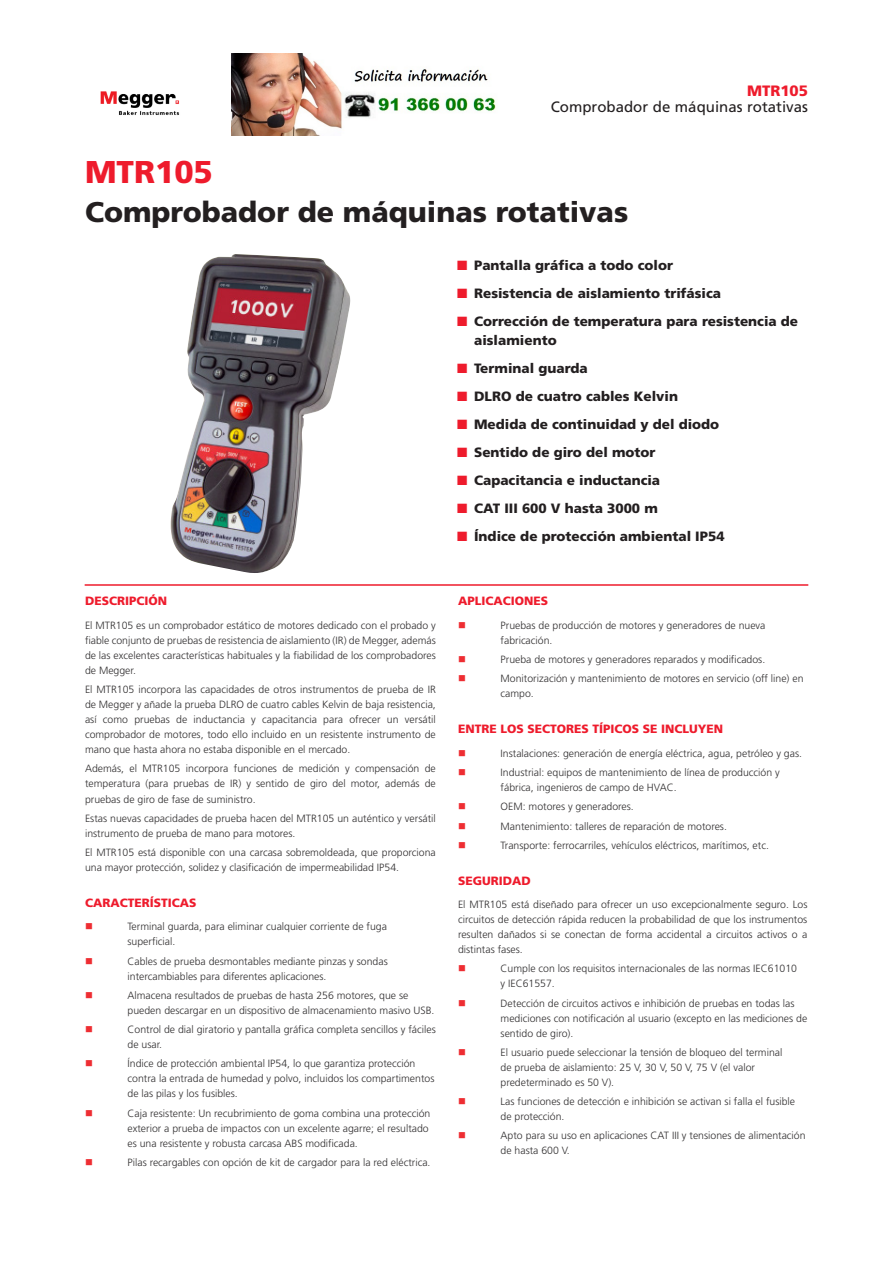
<style>
.page{position:relative;width:893px;height:1263px;background:#fff}
.page>*{position:absolute;margin:0;border:0;box-sizing:border-box;transform-origin:0 0}
.t1{font:900 31.5px "Frutiger LT Pro";color:#ee1b2c}
.t2{font:900 28.5px "Frutiger LT Pro";color:#231f20}
.t3{font:15px "Frutiger LT Pro";color:#231f20}
.t4{font:900 15px "Frutiger LT Pro";color:#ee1b2c}
.t5{font:900 13.5px/19.5px "Frutiger LT Pro";color:#231f20}
.t6{font:900 12px "Frutiger LT Pro";color:#ee1b2c}
.Body{font:300 10.5px/15px "Frutiger LT Pro";color:#312f30}
.t7{font:10.5px "Wingdings";color:#ee2d32}
.s1{color:#ee1b2c}
</style>
<div class="page">
<hr style="left:85px;top:584px;width:723px;height:2px;background:#ee1b2c">
<img style="left:100px;top:91px;width:80px;height:24px">
<img style="left:170px;top:254px;width:181px;height:319px">
<img style="left:232px;top:53px;width:264px;height:82px">
<h3 class="t4" style="left:747px;top:82px;width:62px">MTR105</h3>
<h4 class="t3" style="left:551px;top:98px;width:259px">Comprobador de máquinas rotativas</h4>
<h1 class="t1" style="left:85px;top:153px;width:129px">MTR105</h1>
<h2 class="t2" style="left:85px;top:195px;width:545px">Comprobador de máquinas rotativas</h2>
<p class="t5" style="left:457px;top:255px;width:217px"><span class="s1">■</span> Pantalla gráfica a todo color</p>
<p class="t5" style="left:457px;top:283px;width:265px"><span class="s1">■</span> Resistencia de aislamiento trifásica</p>
<p class="t5" style="left:474px;top:311px;width:325px;text-indent:-17px"><span class="s1">■</span> Corrección de temperatura para resistencia de aislamiento</p>
<p class="t5" style="left:457px;top:359px;width:132px"><span class="s1">■</span> Terminal guarda</p>
<p class="t5" style="left:457px;top:387px;width:222px"><span class="s1">■</span> DLRO de cuatro cables Kelvin</p>
<p class="t5" style="left:457px;top:415px;width:264px"><span class="s1">■</span> Medida de continuidad y del diodo</p>
<p class="t5" style="left:457px;top:443px;width:200px"><span class="s1">■</span> Sentido de giro del motor</p>
<p class="t5" style="left:457px;top:471px;width:205px"><span class="s1">■</span> Capacitancia e inductancia</p>
<p class="t5" style="left:457px;top:499px;width:202px"><span class="s1">■</span> CAT III 600 V hasta 3000 m</p>
<p class="t5" style="left:457px;top:527px;width:269px"><span class="s1">■</span> Índice de protección ambiental IP54</p>
<h5 class="t6" style="left:85px;top:594px;width:84px">DESCRIPCIÓN</h5>
<p class="Body" style="left:85px;top:618px;width:352px;text-align:justify">El MTR105 es un comprobador estático de motores dedicado con el probado y fiable conjunto de pruebas de resistencia de aislamiento (IR) de Megger, además de las excelentes características habituales y la fiabilidad de los comprobadores de Megger.</p>
<p class="Body" style="left:85px;top:682px;width:352px;text-align:justify">El MTR105 incorpora las capacidades de otros instrumentos de prueba de IR de Megger y añade la prueba DLRO de cuatro cables Kelvin de baja resistencia, así como pruebas de inductancia y capacitancia para ofrecer un versátil comprobador de motores, todo ello incluido en un resistente instrumento de mano que hasta ahora no estaba disponible en el mercado.</p>
<p class="Body" style="left:85px;top:761px;width:352px;text-align:justify">Además, el MTR105 incorpora funciones de medición y compensación de temperatura (para pruebas de IR) y sentido de giro del motor, además de pruebas de giro de fase de suministro.</p>
<p class="Body" style="left:85px;top:811px;width:352px">Estas nuevas capacidades de prueba hacen del MTR105 un auténtico y versátil instrumento de prueba de mano para motores.</p>
<p class="Body" style="left:85px;top:845px;width:352px">El MTR105 está disponible con una carcasa sobremoldeada, que proporciona una mayor protección, solidez y clasificación de impermeabilidad IP54.</p>
<h5 class="t6" style="left:85px;top:895px;width:113px">CARACTERÍSTICAS</h5>
<p class="t7" style="left:85px;top:921px;width:9px">■</p>
<p class="Body" style="left:128px;top:919px;width:261px">Terminal guarda, para eliminar cualquier corriente de fuga superficial.</p>
<p class="t7" style="left:85px;top:955px;width:9px">■</p>
<p class="Body" style="left:128px;top:953px;width:262px">Cables de prueba desmontables mediante pinzas y sondas intercambiables para diferentes aplicaciones.</p>
<p class="t7" style="left:85px;top:989px;width:9px">■</p>
<p class="Body" style="left:128px;top:988px;width:308px">Almacena resultados de pruebas de hasta 256 motores, que se pueden descargar en un dispositivo de almacenamiento masivo USB.</p>
<p class="t7" style="left:85px;top:1024px;width:9px">■</p>
<p class="Body" style="left:128px;top:1022px;width:310px">Control de dial giratorio y pantalla gráfica completa sencillos y fáciles de usar.</p>
<p class="t7" style="left:85px;top:1058px;width:9px">■</p>
<p class="Body" style="left:128px;top:1056px;width:308px">Índice de protección ambiental IP54, lo que garantiza protección contra la entrada de humedad y polvo, incluidos los compartimentos de las pilas y los fusibles.</p>
<p class="t7" style="left:85px;top:1107px;width:9px">■</p>
<p class="Body" style="left:128px;top:1105px;width:304px">Caja resistente: Un recubrimiento de goma combina una protección exterior a prueba de impactos con un excelente agarre; el resultado es una resistente y robusta carcasa ABS modificada.</p>
<p class="t7" style="left:85px;top:1156px;width:9px">■</p>
<p class="Body" style="left:128px;top:1155px;width:304px">Pilas recargables con opción de kit de cargador para la red eléctrica.</p>
<h5 class="t6" style="left:458px;top:594px;width:92px">APLICACIONES</h5>
<p class="t7" style="left:458px;top:619px;width:9px">■</p>
<p class="Body" style="left:501px;top:618px;width:266px">Pruebas de producción de motores y generadores de nueva fabricación.</p>
<p class="t7" style="left:458px;top:654px;width:9px">■</p>
<p class="Body" style="left:501px;top:652px;width:266px">Prueba de motores y generadores reparados y modificados.</p>
<p class="t7" style="left:458px;top:673px;width:9px">■</p>
<p class="Body" style="left:501px;top:671px;width:304px">Monitorización y mantenimiento de motores en servicio (off line) en campo.</p>
<h5 class="t6" style="left:458px;top:722px;width:267px">ENTRE LOS SECTORES TÍPICOS SE INCLUYEN</h5>
<p class="t7" style="left:458px;top:747px;width:9px">■</p>
<p class="Body" style="left:501px;top:746px;width:303px">Instalaciones: generación de energía eléctrica, agua, petróleo y gas.</p>
<p class="t7" style="left:458px;top:766px;width:9px">■</p>
<p class="Body" style="left:501px;top:765px;width:281px">Industrial: equipos de mantenimiento de línea de producción y fábrica, ingenieros de campo de HVAC.</p>
<p class="t7" style="left:458px;top:801px;width:9px">■</p>
<p class="Body" style="left:501px;top:799px;width:135px">OEM: motores y generadores.</p>
<p class="t7" style="left:458px;top:820px;width:9px">■</p>
<p class="Body" style="left:501px;top:818px;width:228px">Mantenimiento: talleres de reparación de motores.</p>
<p class="t7" style="left:458px;top:839px;width:9px">■</p>
<p class="Body" style="left:501px;top:838px;width:270px">Transporte: ferrocarriles, vehículos eléctricos, marítimos, etc.</p>
<h5 class="t6" style="left:458px;top:873px;width:74px">SEGURIDAD</h5>
<p class="Body" style="left:458px;top:897px;width:351px;text-align:justify">El MTR105 está diseñado para ofrecer un uso excepcionalmente seguro. Los circuitos de detección rápida reducen la probabilidad de que los instrumentos resulten dañados si se conectan de forma accidental a circuitos activos o a distintas fases.</p>
<p class="t7" style="left:458px;top:963px;width:9px">■</p>
<p class="Body" style="left:501px;top:961px;width:298px">Cumple con los requisitos internacionales de las normas IEC61010 y IEC61557.</p>
<p class="t7" style="left:458px;top:997px;width:9px">■</p>
<p class="Body" style="left:501px;top:995px;width:308px">Detección de circuitos activos e inhibición de pruebas en todas las mediciones con notificación al usuario (excepto en las mediciones de sentido de giro).</p>
<p class="t7" style="left:458px;top:1046px;width:9px">■</p>
<p class="Body" style="left:501px;top:1045px;width:283px">El usuario puede seleccionar la tensión de bloqueo del terminal de prueba de aislamiento: 25 V, 30 V, 50 V, 75 V (el valor predeterminado es 50 V).</p>
<p class="t7" style="left:458px;top:1096px;width:9px">■</p>
<p class="Body" style="left:501px;top:1094px;width:296px">Las funciones de detección e inhibición se activan si falla el fusible de protección.</p>
<p class="t7" style="left:458px;top:1130px;width:9px">■</p>
<p class="Body" style="left:501px;top:1128px;width:307px">Apto para su uso en aplicaciones CAT III y tensiones de alimentación de hasta 600 V.</p>
</div>
